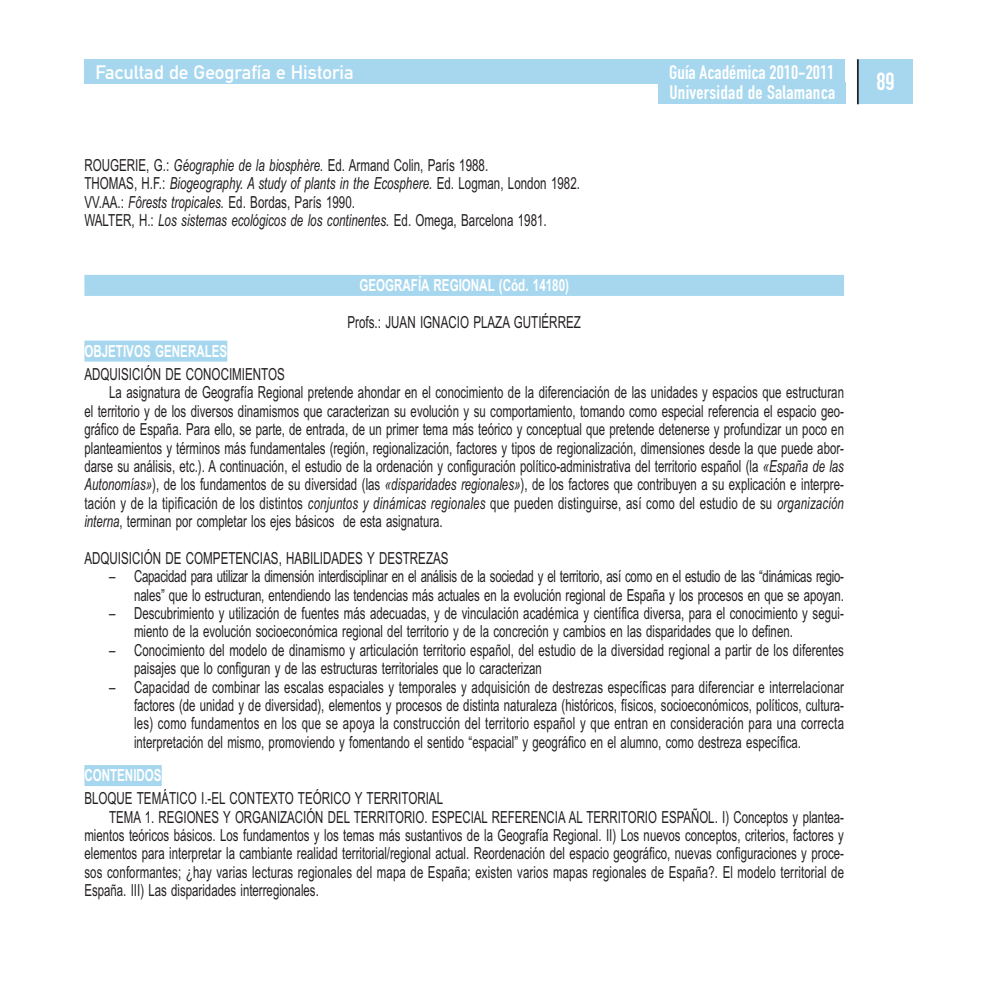
<style>
.page{position:relative;width:993px;height:993px;background:#fff}
.page>*{position:absolute;margin:0;border:0;box-sizing:border-box;transform-origin:0 0}
.t1{font:24.5px "DIN Engschrift Alternate";color:#fff}
.t2{font:19.25px/19.2px "DIN Engschrift Alternate";letter-spacing:.01em;color:#fff}
.t3{font:19.25px "DIN Mittelschrift";color:#fff}
.t4{font:16.62px "Arial Narrow";color:#231f20;scale:.84 1}
.t5{font:16.62px/18.4px "Arial Narrow";color:#231f20;scale:.85 1}
.t6{font:16.62px/18.4px "Arial Narrow";letter-spacing:-.02em;color:#231f20;text-align:right;scale:.85 1}
.t7{font:700 16.62px "Arial Narrow";color:#fff;scale:.85 1}
.s1{font-style:italic}
</style>
<div class="page">
<div style="left:84px;top:275px;width:759px;height:21px;background:#a6d7ee"></div>
<div style="left:84px;top:340px;width:143px;height:21px;background:#a6d7ee"></div>
<div style="left:84px;top:764px;width:78px;height:21px;background:#a6d7ee"></div>
<div style="left:857px;top:59px;width:55px;height:45px;background:#a6d7ee"></div>
<hr style="left:856px;top:59px;width:2px;height:45px;background:#231f20">
<div style="left:85px;top:59px;width:759px;height:25px;background:#a6d7ee"></div>
<div style="left:658px;top:83px;width:186px;height:21px;background:#a6d7ee"></div>
<p class="t3" style="left:95px;top:66px;width:260px">Facultad de Geografía e Historia</p>
<p class="t2" style="left:669px;top:65px;width:167px">Guía Académica 2010-2011<br>Universidad de Salamanca</p>
<p class="t5" style="left:84px;top:157px;width:584px">ROUGERIE, G.: <span class="s1">Géographie de la biosphère.</span> Ed. Armand Colin, París 1988.<br>THOMAS, H.F.: <span class="s1">Biogeography. A study of plants in the Ecosphere.</span> Ed. Logman, London 1982.<br>VV.AA.: <span class="s1">Fôrests tropicales.</span> Ed. Bordas, París 1990.<br>WALTER, H.: <span class="s1">Los sistemas ecológicos de los continentes.</span> Ed. Omega, Barcelona 1981.</p>
<p class="t7" style="left:359px;top:279px;width:248px">GEOGRAFÍA REGIONAL (Cód. 14180)</p>
<p class="t5" style="left:347px;top:314px;width:276px">Profs.: JUAN IGNACIO PLAZA GUTIÉRREZ</p>
<p class="t7" style="left:84px;top:344px;width:169px">OBJETIVOS GENERALES</p>
<p class="t5" style="left:84px;top:366px;width:237px">ADQUISICIÓN DE CONOCIMIENTOS</p>
<p class="t4" style="left:109px;top:386px;width:876px">La asignatura de Geografía Regional pretende ahondar en el conocimiento de la diferenciación de las unidades y espacios que estructuran</p>
<p class="t4" style="left:84px;top:405px;width:905px">el territorio y de los diversos dinamismos que caracterizan su evolución y su comportamiento, tomando como especial referencia el espacio geo-</p>
<p class="t4" style="left:84px;top:423px;width:905px">gráfico de España. Para ello, se parte, de entrada, de un primer tema más teórico y conceptual que pretende detenerse y profundizar un poco en</p>
<p class="t4" style="left:84px;top:441px;width:905px">planteamientos y términos más fundamentales (región, regionalización, factores y tipos de regionalización, dimensiones desde la que puede abor-</p>
<p class="t4" style="left:84px;top:460px;width:905px">darse su análisis, etc.). A continuación, el estudio de la ordenación y configuración político-administrativa del territorio español (la <span class="s1">«España de las</span></p>
<p class="t4" style="left:84px;top:478px;width:905px"><span class="s1">Autonomías»</span>), de los fundamentos de su diversidad (las <span class="s1">«disparidades regionales»</span>), de los factores que contribuyen a su explicación e interpre-</p>
<p class="t4" style="left:84px;top:496px;width:905px">tación y de la tipificación de los distintos <span class="s1">conjuntos y dinámicas regionales</span> que pueden distinguirse, así como del estudio de su <span class="s1">organización</span></p>
<p class="t4" style="left:84px;top:515px;width:428px"><span class="s1">interna</span>, terminan por completar los ejes básicos de esta asignatura.</p>
<p class="t5" style="left:84px;top:550px;width:430px">ADQUISICIÓN DE COMPETENCIAS, HABILIDADES Y DESTREZAS</p>
<p class="t6" style="left:109px;top:568px;width:865px">– Capacidad para utilizar la dimensión interdisciplinar en el análisis de la sociedad y el territorio, así como en el estudio de las “dinámicas regio&shy;nales” que lo estructuran, entendiendo las tendencias más actuales en la evolución regional de España y los procesos en que se apoyan.</p>
<p class="t5" style="left:134px;top:605px;width:836px;text-indent:-25px">– Descubrimiento y utilización de fuentes más adecuadas, y de vinculación académica y científica diversa, para el conocimiento y segui&shy;miento de la evolución socioeconómica regional del territorio y de la concreción y cambios en las disparidades que lo definen.</p>
<p class="t5" style="left:134px;top:642px;width:836px;text-indent:-25px">– Conocimiento del modelo de dinamismo y articulación territorio español, del estudio de la diversidad regional a partir de los diferentes paisajes que lo configuran y de las estructuras territoriales que lo caracterizan</p>
<p class="t5" style="left:134px;top:679px;width:836px;text-align:justify;text-indent:-25px">– Capacidad de combinar las escalas espaciales y temporales y adquisición de destrezas específicas para diferenciar e interrelacionar factores (de unidad y de diversidad), elementos y procesos de distinta naturaleza (históricos, físicos, socioeconómicos, políticos, cultura&shy;les) como fundamentos en los que se apoya la construcción del territorio español y que entran en consideración para una correcta interpretación del mismo, promoviendo y fomentando el sentido “espacial” y geográfico en el alumno, como destreza específica.</p>
<p class="t7" style="left:84px;top:769px;width:92px">CONTENIDOS</p>
<p class="t5" style="left:84px;top:790px;width:423px">BLOQUE TEMÁTICO I.-EL CONTEXTO TEÓRICO Y TERRITORIAL</p>
<p class="t4" style="left:109px;top:810px;width:876px">TEMA 1. REGIONES Y ORGANIZACIÓN DEL TERRITORIO. ESPECIAL REFERENCIA AL TERRITORIO ESPAÑOL. I) Conceptos y plantea-</p>
<p class="t4" style="left:84px;top:828px;width:905px">mientos teóricos básicos. Los fundamentos y los temas más sustantivos de la Geografía Regional. II) Los nuevos conceptos, criterios, factores y</p>
<p class="t4" style="left:84px;top:847px;width:905px">elementos para interpretar la cambiante realidad territorial/regional actual. Reordenación del espacio geográfico, nuevas configuraciones y proce-</p>
<p class="t4" style="left:84px;top:865px;width:905px">sos conformantes; ¿hay varias lecturas regionales del mapa de España; existen varios mapas regionales de España?. El modelo territorial de</p>
<p class="t4" style="left:84px;top:884px;width:280px">España. III) Las disparidades interregionales.</p>
<h1 class="t1" style="left:876px;top:73px;width:20px">89</h1>
</div>
